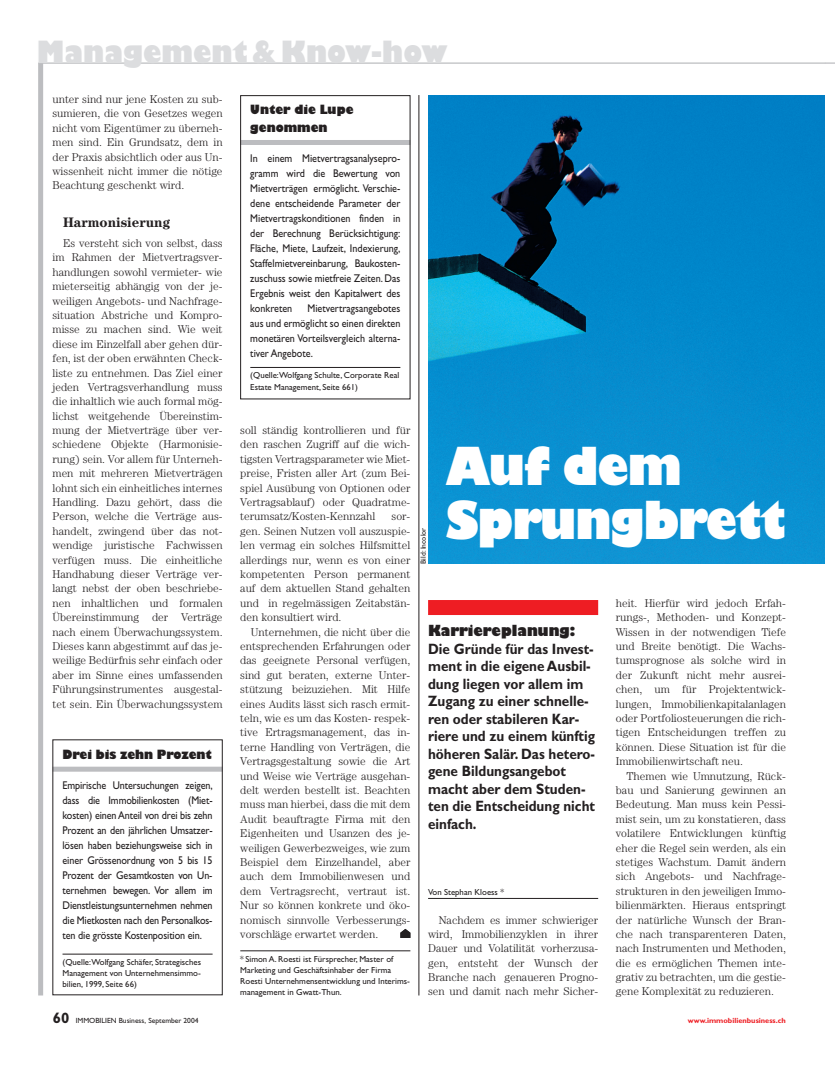
<style>
.page{position:relative;width:835px;height:1073px;background:#fff}
.page>*{position:absolute;margin:0;border:0;box-sizing:border-box;transform-origin:0 0}
.t1{font:800 51.25px/53.9px "Gill Sans";letter-spacing:-.025em;color:#fff;scale:.88 1}
.t2{font:800 30px "Gill Sans";color:#dcdddf;scale:.88 1}
.t3{font:700 15px/17.5px "Gill Sans";color:#231f20;scale:.9 1}
.t4{font:800 15px "Gill Sans";color:#231f20;scale:.9 1}
.t5{font:700 13.75px "Century";color:#231f20}
.t6{font:800 12.5px/17.5px "Gill Sans";color:#231f20;scale:.9 1}
.t7{font:300 11.25px/14.4px "Century";color:#231f20;text-align:justify}
.t8{font:11.25px/15px "Gill Sans";color:#231f20;text-align:justify;scale:.9 1}
.t9{font:8.75px/11.2px "Gill Sans";color:#231f20}
.t10{font:7.5px "Gill Sans";color:#231f20}
.t11{font:700 7.5px "Gill Sans";color:#ee1d23}
.s1{font-weight:700;font-size:15px}
</style>
<div class="page">
<hr style="left:428px;top:898px;width:170px;height:1px;background:#231f20">
<svg style="left:825px;top:62px;width:10px;height:2px"></svg>
<div style="left:38px;top:63px;width:5px;height:932px;background:#bcbdc0"></div>
<hr style="left:38px;top:62px;width:787px;height:2px;background:#bcbdc0">
<div style="left:428px;top:600px;width:170px;height:15px;background:#ee1d23"></div>
<hr style="left:250px;top:367px;width:150px;height:1px;background:#231f20">
<div style="left:240px;top:140px;width:170px;height:5px;background:#bcbdc0"></div>
<div style="left:240px;top:95px;width:170px;height:304px;border:1px solid #231f20"></div>
<hr style="left:63px;top:953px;width:150px;height:1px;background:#231f20">
<div style="left:53px;top:766px;width:170px;height:5px;background:#bcbdc0"></div>
<div style="left:53px;top:739px;width:170px;height:256px;border:1px solid #231f20"></div>
<hr style="left:240px;top:950px;width:170px;height:1px;background:#231f20">
<svg style="left:400px;top:929px;width:10px;height:9px"></svg>
<hr style="left:419px;top:95px;width:1px;height:900px;background:#231f20">
<img style="left:428px;top:95px;width:397px;height:468px">
<h2 class="t2" style="left:37px;top:40px;width:468px">Management &amp; Know-how</h2>
<p class="t7" style="left:53px;top:93px;width:172px">unter sind nur jene Kosten zu sub&shy;sumieren, die von Gesetzes wegen nicht vom Eigentümer zu überneh&shy;men sind. Ein Grundsatz, dem in der Praxis absichtlich oder aus Un&shy;wissenheit nicht immer die nötige Beachtung geschenkt wird.</p>
<p class="t5" style="left:63px;top:217px;width:108px">Harmonisierung</p>
<p class="t7" style="left:53px;top:237px;width:172px;text-indent:11px">Es versteht sich von selbst, dass im Rahmen der Mietvertragsver&shy;handlungen sowohl vermieter- wie mieterseitig abhängig von der je&shy;weiligen Angebots- und Nachfrage&shy;situation Abstriche und Kompro&shy;misse zu machen sind. Wie weit diese im Einzelfall aber gehen dür&shy;fen, ist der oben erwähnten Check&shy;liste zu entnehmen. Das Ziel einer jeden Vertragsverhandlung muss die inhaltlich wie auch formal mög&shy;lichst weitgehende Übereinstim&shy;mung der Mietverträge über ver&shy;schiedene Objekte (Harmonisie&shy;rung) sein. Vor allem für Unterneh&shy;men mit mehreren Mietverträgen lohnt sich ein einheitliches internes Handling. Dazu gehört, dass die Person, welche die Verträge aus&shy;handelt, zwingend über das not&shy;wendige juristische Fachwissen verfügen muss. Die einheitliche Handhabung dieser Verträge ver&shy;langt nebst der oben beschriebe&shy;nen inhaltlichen und formalen Übereinstimmung der Verträge nach einem Überwachungssystem.<br>Dieses kann abgestimmt auf das je&shy;weilige Bedürfnis sehr einfach oder aber im Sinne eines umfassenden Führungsinstrumentes ausgestal&shy;tet sein. Ein Überwachungssystem</p>
<p class="t6" style="left:63px;top:746px;width:168px">Drei bis zehn Prozent</p>
<p class="t8" style="left:63px;top:778px;width:168px">Empirische Untersuchungen zeigen, dass die Immobilienkosten (Miet&shy;kosten) einen Anteil von drei bis zehn Prozent an den jährlichen Umsatzer&shy;lösen haben beziehungsweise sich in einer Grössenordnung von 5 bis 15<br>Prozent der Gesamtkosten von Un&shy;ternehmen bewegen. Vor allem im Dienstleistungsunternehmen nehmen die Mietkosten nach den Personalkos&shy;ten die grösste Kostenposition ein.</p>
<p class="t9" style="left:63px;top:957px;width:140px;text-align:justify">(Quelle:Wolfgang Schäfer, Strategisches Management von Unternehmensimmo&shy;bilien, 1999, Seite 66)</p>
<p class="t10" style="left:53px;top:1018px;width:147px"><span class="s1">60</span> IMMOBILIEN Business, September 2004</p>
<p class="t6" style="left:250px;top:102px;width:116px">Unter die Lupe genommen</p>
<p class="t8" style="left:250px;top:152px;width:168px">In einem Mietvertragsanalysepro&shy;gramm wird die Bewertung von Mietverträgen ermöglicht. Verschie&shy;dene entscheidende Parameter der Mietvertragskonditionen finden in der Berechnung Berücksichtigung:<br>Fläche, Miete, Laufzeit, Indexierung, Staffelmietvereinbarung, Baukosten&shy;zuschuss sowie mietfreie Zeiten. Das Ergebnis weist den Kapitalwert des konkreten</p>
<p class="t8" style="left:250px;top:302px;width:168px;text-indent:57px">Mietvertragsangebotes aus und ermöglicht so einen direkten monetären Vorteilsvergleich alterna&shy;tiver Angebote.</p>
<p class="t9" style="left:250px;top:370px;width:151px">(Quelle:Wolfgang Schulte, Corporate Real<br>Estate Management, Seite 661)</p>
<p class="t7" style="left:240px;top:424px;width:172px">soll ständig kontrollieren und für den raschen Zugriff auf die wich&shy;tigsten Vertragsparameter wie Miet&shy;preise, Fristen aller Art (zum Bei&shy;spiel Ausübung von Optionen oder Vertragsablauf) oder Quadratme&shy;terumsatz/Kosten-Kennzahl</p>
<p class="t7" style="left:240px;top:510px;width:172px;text-indent:151px">sor&shy;gen. Seinen Nutzen voll auszuspie&shy;len vermag ein solches Hilfsmittel allerdings nur, wenn es von einer kompetenten Person permanent auf dem aktuellen Stand gehalten und in regelmässigen Zeitabstän&shy;den konsultiert wird.</p>
<p class="t7" style="left:240px;top:625px;width:172px;text-indent:11px">Unternehmen, die nicht über die entsprechenden Erfahrungen oder das geeignete Personal verfügen, sind gut beraten, externe Unter&shy;stützung beizuziehen. Mit Hilfe eines Audits lässt sich rasch ermit&shy;teln, wie es um das Kosten- respek&shy;tive Ertragsmanagement, das in&shy;terne Handling von Verträgen, die Vertragsgestaltung sowie die Art und Weise wie Verträge ausgehan&shy;delt werden bestellt ist. Beachten muss man hierbei, dass die mit dem Audit beauftragte Firma mit den Eigenheiten und Usanzen des je&shy;weiligen Gewerbezweiges, wie zum Beispiel dem Einzelhandel, aber auch dem Immobilienwesen und dem Vertragsrecht, vertraut ist.<br>Nur so können konkrete und öko&shy;nomisch sinnvolle Verbesserungs&shy;vorschläge erwartet werden.</p>
<p class="t9" style="left:240px;top:954px;width:171px">* Simon A. Roesti ist Fürsprecher, Master of Marketing und Geschäftsinhaber der Firma Roesti Unternehmensentwicklung und Interims&shy;management in Gwatt-Thun.</p>
<p class="t10" style="left:421px;top:564px;width:38px;rotate:-90deg">Bild: Incolor</p>
<h1 class="t1" style="left:446px;top:443px;width:388px">Auf dem<br>Sprungbrett</h1>
<h3 class="t4" style="left:428px;top:625px;width:165px">Karriereplanung:</h3>
<p class="t3" style="left:428px;top:641px;width:187px">Die Gründe für das Invest&shy;ment in die eigene Ausbil&shy;dung liegen vor allem im<br>Zugang zu einer schnelle&shy;ren oder stabileren Kar&shy;riere und zu einem künftig höheren Salär. Das hetero&shy;gene Bildungsangebot macht aber dem Studen&shy;ten die Entscheidung nicht einfach.</p>
<p class="t9" style="left:428px;top:887px;width:77px">Von Stephan Kloess *</p>
<p class="t7" style="left:428px;top:913px;width:172px;text-indent:11px">Nachdem es immer schwieriger wird, Immobilienzyklen in ihrer Dauer und Volatilität vorherzusa&shy;gen, entsteht der Wunsch der Branche nach genaueren Progno&shy;sen und damit nach mehr Sicher-</p>
<p class="t7" style="left:616px;top:596px;width:172px">heit. Hierfür wird jedoch Erfah&shy;rungs-, Methoden- und Konzept-Wissen in der notwendigen Tiefe und Breite benötigt. Die Wachs&shy;tumsprognose als solche wird in der Zukunft nicht mehr ausrei&shy;chen, um für Projektentwick&shy;lungen, Immobilienkapitalanlagen oder Portfoliosteuerungen die rich&shy;tigen Entscheidungen treffen zu können. Diese Situation ist für die Immobilienwirtschaft neu.</p>
<p class="t7" style="left:616px;top:769px;width:172px;text-indent:11px">Themen wie Umnutzung, Rück&shy;bau und Sanierung gewinnen an Bedeutung. Man muss kein Pessi&shy;mist sein, um zu konstatieren, dass volatilere Entwicklungen künftig eher die Regel sein werden, als ein stetiges Wachstum. Damit ändern sich Angebots- und Nachfrage&shy;strukturen in den jeweiligen Immo&shy;bilienmärkten. Hieraus entspringt der natürliche Wunsch der Bran&shy;che nach transparenteren Daten, nach Instrumenten und Methoden, die es ermöglichen Themen inte&shy;grativ zu betrachten, um die gestie&shy;gene Komplexität zu reduzieren.</p>
<p class="t11" style="left:688px;top:1018px;width:100px">www.immobilienbusiness.ch</p>
</div>
